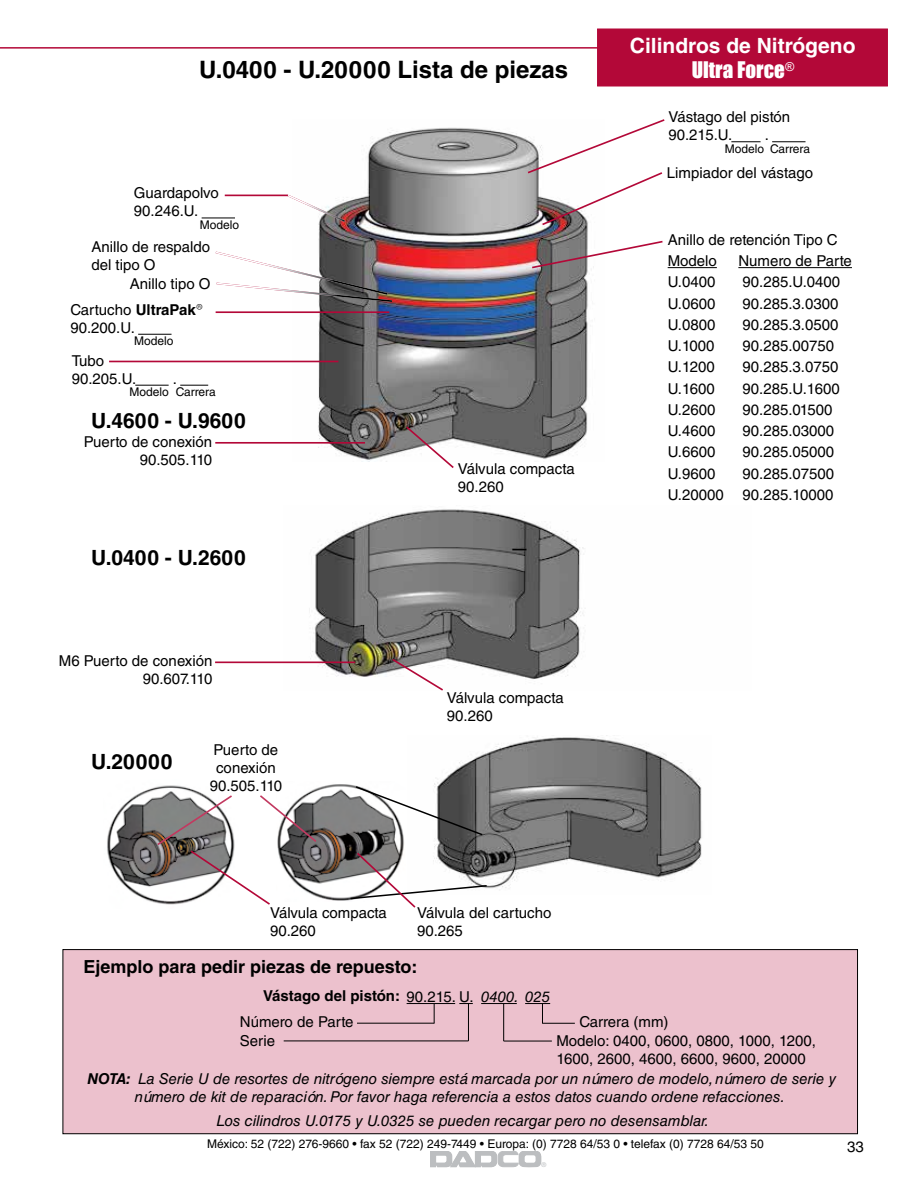
<style>
.page{position:relative;width:918px;height:1188px;background:#fff}
.page>*{position:absolute;margin:0;border:0;box-sizing:border-box;transform-origin:0 0}
.t1{font:700 24px "Helvetica LT Std";color:#000}
.t2{font:700 21px "Helvetica LT Std";color:#000}
.t3{font:700 21px "Helvetica LT Std";color:#fff}
.t4{font:21px "Impact";color:#fff}
.t5{font:700 18px "Helvetica LT Std";color:#000}
.t6{font:15px/18px "Helvetica LT Std";color:#000}
.t7{font:italic 15px/18px "Helvetica LT Std";color:#000;text-align:center}
.t8{font:12px "Helvetica LT Std";color:#000}
.t9{font:6.45px "Helvetica LT Std";color:#bcbec0}
.s1{font-weight:700}
.s2{font-style:italic}
</style>
<div class="page">
<div style="left:597px;top:29px;width:291px;height:57px;background:#b30838"></div>
<hr style="left:0;top:47px;width:621px;height:2px;background:#b30838">
<svg style="left:430px;top:1151px;width:111px;height:16px"></svg>
<img style="left:107px;top:785px;width:96px;height:118px">
<div style="left:63px;top:950px;width:795px;height:184px;background:#ecc1cd"></div>
<div style="left:63px;top:949px;width:795px;height:185px;border:1px solid #000"></div>
<img style="left:434px;top:737px;width:268px;height:152px">
<img style="left:293px;top:127px;width:295px;height:335px">
<img style="left:284px;top:509px;width:300px;height:170px">
<hr style="left:407px;top:1003px;width:48px;height:1px;background:#000">
<svg style="left:459px;top:1003px;width:14px;height:1px"></svg>
<hr style="left:481px;top:1003px;width:36px;height:1px;background:#000">
<svg style="left:434px;top:1004px;width:1px;height:19px"></svg>
<hr style="left:468px;top:1003px;width:1px;height:38px;background:#000">
<hr style="left:503px;top:1004px;width:1px;height:37px;background:#000">
<svg style="left:525px;top:1003px;width:25px;height:20px"></svg>
<hr style="left:109px;top:361px;width:229px;height:1px;background:#b30838">
<svg style="left:512px;top:549px;width:14px;height:1px"></svg>
<hr style="left:202px;top:218px;width:33px;height:1px;background:#000">
<hr style="left:225px;top:195px;width:63px;height:1px;background:#b30838">
<svg style="left:286px;top:193px;width:61px;height:30px"></svg>
<hr style="left:216px;top:311px;width:173px;height:2px;background:#b30838">
<hr style="left:138px;top:334px;width:34px;height:1px;background:#000">
<svg style="left:530px;top:240px;width:133px;height:29px"></svg>
<hr style="left:135px;top:385px;width:34px;height:1px;background:#000">
<svg style="left:180px;top:385px;width:28px;height:1px"></svg>
<hr style="left:731px;top:141px;width:30px;height:1px;background:#000">
<hr style="left:772px;top:141px;width:34px;height:1px;background:#000">
<hr style="left:357px;top:1023px;width:77px;height:1px;background:#000">
<hr style="left:284px;top:1041px;width:184px;height:1px;background:#000">
<hr style="left:504px;top:1041px;width:48px;height:1px;background:#000">
<hr style="left:542px;top:1023px;width:33px;height:1px;background:#000">
<svg style="left:526px;top:119px;width:139px;height:108px"></svg>
<svg style="left:404px;top:425px;width:52px;height:43px"></svg>
<hr style="left:215px;top:442px;width:150px;height:2px;background:#b30838">
<svg style="left:391px;top:657px;width:54px;height:34px"></svg>
<hr style="left:215px;top:662px;width:140px;height:1px;background:#b30838">
<hr style="left:668px;top:267px;width:49px;height:1px;background:#000">
<hr style="left:738px;top:267px;width:114px;height:1px;background:#000">
<img style="left:306px;top:784px;width:98px;height:117px">
<svg style="left:354px;top:785px;width:130px;height:52px"></svg>
<svg style="left:349px;top:851px;width:139px;height:57px"></svg>
<svg style="left:215px;top:250px;width:179px;height:53px"></svg>
<svg style="left:156px;top:794px;width:162px;height:111px"></svg>
<h1 class="t1" style="left:199px;top:55px;width:371px">U.0400 - U.20000 Lista de piezas</h1>
<p class="t6" style="left:134px;top:184px;width:86px">Guardapolvo<br>90.246.U.</p>
<p class="t8" style="left:200px;top:218px;width:41px">Modelo</p>
<p class="t6" style="left:91px;top:237px;width:120px">Anillo de respaldo del tipo O</p>
<p class="t6" style="left:130px;top:275px;width:82px">Anillo tipo O</p>
<p class="t6" style="left:70px;top:300px;width:134px">Cartucho <span class="s1">UltraPak</span><span class="s2">®<br></span>90.200.U.</p>
<p class="t8" style="left:134px;top:334px;width:41px">Modelo</p>
<p class="t6" style="left:72px;top:351px;width:66px">Tubo<br>90.205.U.</p>
<p class="t6" style="left:173px;top:369px;width:6px">.</p>
<p class="t8" style="left:129px;top:385px;width:88px">Modelo Carrera</p>
<h2 class="t2" style="left:91px;top:408px;width:156px">U.4600 - U.9600</h2>
<p class="t6" style="left:84px;top:433px;width:130px;text-align:right">Puerto de conexión<br>90.505.110</p>
<h2 class="t2" style="left:91px;top:545px;width:156px">U.0400 - U.2600</h2>
<p class="t6" style="left:59px;top:652px;width:155px;text-align:right">M6 Puerto de conexión<br>90.607.110</p>
<h2 class="t2" style="left:91px;top:749px;width:83px">U.20000</h2>
<p class="t6" style="left:210px;top:740px;width:74px;text-align:center">Puerto de conexión<br>90.505.110</p>
<p class="t6" style="left:458px;top:460px;width:118px">Válvula compacta<br>90.260</p>
<p class="t6" style="left:447px;top:688px;width:118px">Válvula compacta<br>90.260</p>
<p class="t6" style="left:270px;top:903px;width:118px">Válvula compacta<br>90.260</p>
<p class="t6" style="left:417px;top:904px;width:136px">Válvula del cartucho<br>90.265</p>
<h2 class="t3" style="left:630px;top:32px;width:227px">Cilindros de Nitrógeno</h2>
<h2 class="t4" style="left:692px;top:53px;width:104px">Ultra Force<sup>®</sup></h2>
<p class="t6" style="left:668px;top:108px;width:123px">Vástago del pistón<br>90.215.U.</p>
<p class="t6" style="left:765px;top:126px;width:6px">.</p>
<p class="t8" style="left:725px;top:142px;width:87px">Modelo Carrera</p>
<p class="t6" style="left:667px;top:164px;width:148px">Limpiador del vástago</p>
<p class="t6" style="left:668px;top:229px;width:172px;line-height:21.3px">Anillo de retención Tipo C<br>Modelo</p>
<p class="t6" style="left:738px;top:252px;width:115px">Numero de Parte</p>
<p class="t6" style="left:668px;top:273px;width:49px">U.0400</p>
<p class="t6" style="left:743px;top:273px;width:99px">90.285.U.0400</p>
<p class="t6" style="left:668px;top:294px;width:49px">U.0600</p>
<p class="t6" style="left:743px;top:294px;width:97px">90.285.3.0300</p>
<p class="t6" style="left:668px;top:316px;width:49px">U.0800</p>
<p class="t6" style="left:743px;top:316px;width:97px">90.285.3.0500</p>
<p class="t6" style="left:668px;top:337px;width:48px">U.1000</p>
<p class="t6" style="left:743px;top:337px;width:93px">90.285.00750</p>
<p class="t6" style="left:668px;top:358px;width:49px">U.1200</p>
<p class="t6" style="left:743px;top:358px;width:97px">90.285.3.0750</p>
<p class="t6" style="left:668px;top:379px;width:49px">U.1600</p>
<p class="t6" style="left:743px;top:379px;width:99px">90.285.U.1600</p>
<p class="t6" style="left:668px;top:401px;width:49px">U.2600</p>
<p class="t6" style="left:743px;top:401px;width:92px">90.285.01500</p>
<p class="t6" style="left:668px;top:422px;width:49px">U.4600</p>
<p class="t6" style="left:743px;top:422px;width:93px">90.285.03000</p>
<p class="t6" style="left:668px;top:443px;width:49px">U.6600</p>
<p class="t6" style="left:743px;top:443px;width:93px">90.285.05000</p>
<p class="t6" style="left:668px;top:464px;width:49px">U.9600</p>
<p class="t6" style="left:743px;top:464px;width:93px">90.285.07500</p>
<p class="t6" style="left:668px;top:485px;width:58px">U.20000</p>
<p class="t6" style="left:743px;top:485px;width:92px">90.285.10000</p>
<p class="t5" style="left:83px;top:956px;width:336px">Ejemplo para pedir piezas de repuesto:</p>
<p class="t6" style="left:240px;top:983px;width:312px;line-height:25.8px;text-indent:23px"><span class="s1">Vástago del pistón:</span> 90.215. U. <span class="s2">0400. 025<br></span>Número de Parte</p>
<p class="t6" style="left:579px;top:1013px;width:91px">Carrera (mm)</p>
<p class="t6" style="left:240px;top:1032px;width:37px">Serie</p>
<p class="t6" style="left:556px;top:1032px;width:261px">Modelo: 0400, 0600, 0800, 1000, 1200,<br>1600, 2600, 4600, 6600, 9600, 20000</p>
<p class="t7" style="left:87px;top:1069px;width:750px"><span class="s1">NOTA:</span> La Serie U de resortes de nitrógeno siempre está marcada por un número de modelo, número de serie y número de kit de reparación. Por favor haga referencia a estos datos cuando ordene refacciones.</p>
<p class="t7" style="left:216px;top:1111px;width:494px">Los cilindros U.0175 y U.0325 se pueden recargar pero no desensamblar.</p>
<p class="t8" style="left:207px;top:1137px;width:558px">México: 52 (722) 276-9660 • fax 52 (722) 249-7449 • Europa: (0) 7728 64/53 0 • telefax (0) 7728 64/53 50</p>
<p class="t9" style="left:541px;top:1161px;width:6px">®</p>
<p class="t6" style="left:847px;top:1138px;width:18px">33</p>
</div>
